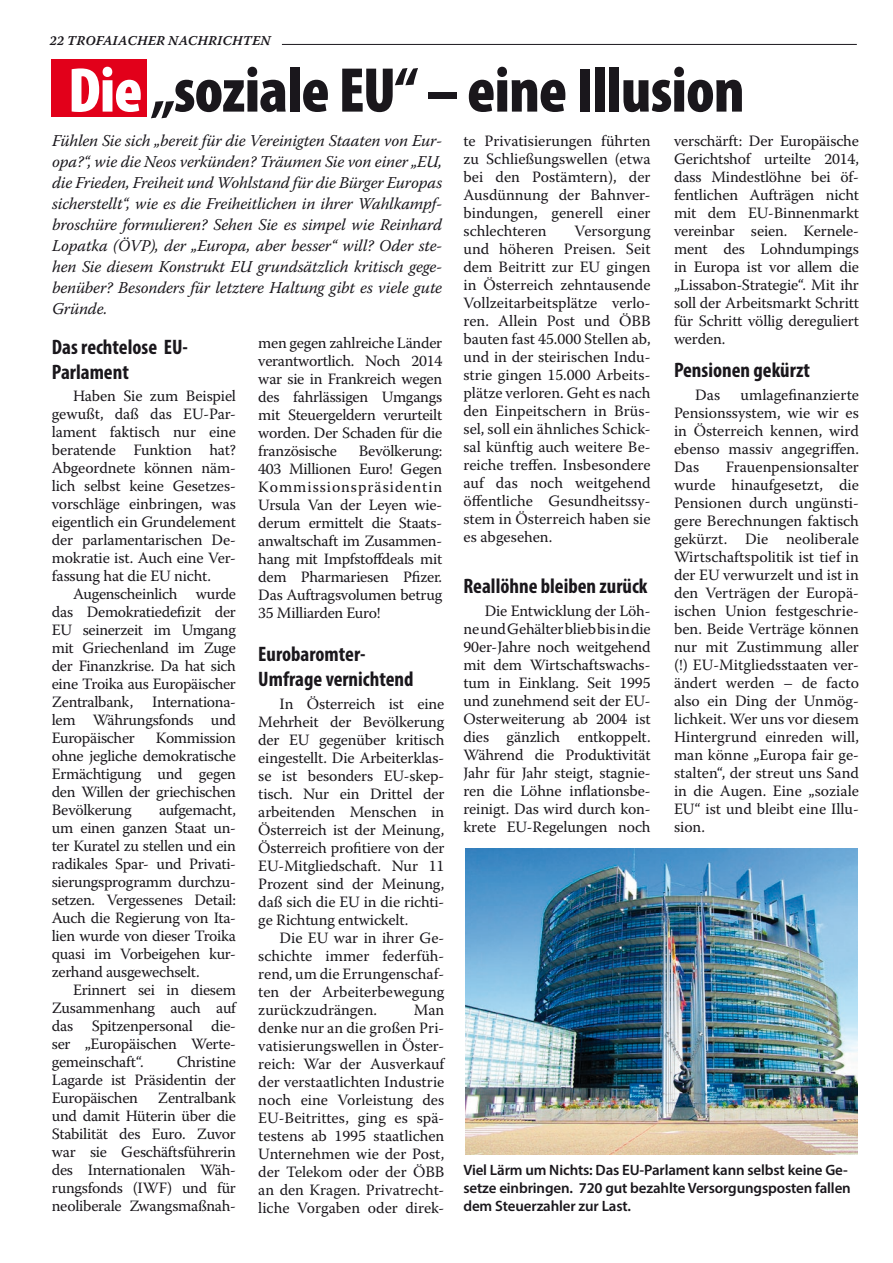
<style>
.page{position:relative;width:893px;height:1263px;background:#fff}
.page>*{position:absolute;margin:0;border:0;box-sizing:border-box;transform-origin:0 0}
.Titel_2{font:900 condensed 63.75px "Myriad Pro";letter-spacing:-.015em;color:#1a171c}
.zwitit{font:700 condensed 21px/25.2px "Myriad Pro";color:#1a171c}
.vorspann{font:italic 16.5px/21px "Warnock Pro";letter-spacing:-.01em;color:#1a171c;text-align:justify}
.swt-twxt{font:15.75px/18px "Warnock Pro";letter-spacing:-.01em;color:#1a171c;text-align:justify}
.Bildtext{font:600 15px/18px "Myriad Pro";letter-spacing:-.01em;color:#1a171c}
.t1{font:13.5px "Warnock Pro Semibold It Capt";letter-spacing:.01em;color:#1a171c}
.s1{color:#fff}
</style>
<div class="page">
<hr style="left:282px;top:44px;width:575px;height:1px;background:#1a171c">
<div style="left:51px;top:60px;width:96px;height:57px;background:#e2001a"></div>
<img style="left:466px;top:848px;width:391px;height:306px">
<p class="t1" style="left:50px;top:32px;width:222px">22 TROFAIACHER NACHRICHTEN</p>
<p class="Titel_2" style="left:68px;top:50px;width:678px"><span class="s1">Die</span> „soziale EU“ – eine Illusion</p>
<p class="vorspann" style="left:52px;top:130px;width:392px">Fühlen Sie sich „bereit für die Vereinigten Staaten von Eur&shy;opa?“, wie die Neos verkünden? Träumen Sie von einer „EU, die Frieden, Freiheit und Wohlstand für die Bürger Europas sicherstellt“, wie es die Freiheitlichen in ihrer Wahlkampf&shy;broschüre formulieren? Sehen Sie es simpel wie Reinhard Lopatka (ÖVP), der „Europa, aber besser“ will? Oder ste&shy;hen Sie diesem Konstrukt EU grundsätzlich kritisch gege&shy;benüber? Besonders für letztere Haltung gibt es viele gute Gründe.</p>
<p class="zwitit" style="left:52px;top:334px;width:138px">Das rechtelose EU-<br>Parlament</p>
<p class="swt-twxt" style="left:52px;top:387px;width:186px;text-indent:21px">Haben Sie zum Beispiel gewußt, daß das EU-Par&shy;lament faktisch nur eine beratende Funktion hat?<br>Abgeordnete können näm&shy;lich selbst keine Gesetzes&shy;vorschläge einbringen, was eigentlich ein Grundelement der parlamentarischen De&shy;mokratie ist. Auch eine Ver&shy;fassung hat die EU nicht.</p>
<p class="swt-twxt" style="left:52px;top:585px;width:186px;text-indent:21px">Augenscheinlich wurde das Demokratiedefizit der EU seinerzeit im Umgang mit Griechenland im Zuge der Finanzkrise. Da hat sich eine Troika aus Europäischer Zentralbank, Internationa&shy;lem Währungsfonds und Europäischer</p>
<p class="swt-twxt" style="left:258px;top:333px;width:185px">men gegen zahlreiche Länder verantwortlich. Noch 2014 war sie in Frankreich wegen des fahrlässigen Umgangs mit Steuergeldern verurteilt worden. Der Schaden für die französische</p>
<p class="swt-twxt" style="left:258px;top:441px;width:185px;text-indent:100px">Bevölkerung:<br>403 Millionen Euro! Gegen Kommissionspräsidentin Ursula Van der Leyen wie&shy;derum ermittelt die Staats&shy;anwaltschaft im Zusammen&shy;hang mit Impfstoffdeals mit dem Pharmariesen Pfizer.<br>Das Auftragsvolumen betrug 35 Milliarden Euro!</p>
<p class="zwitit" style="left:258px;top:641px;width:157px">Eurobaromter-<br>Umfrage vernichtend</p>
<p class="swt-twxt" style="left:258px;top:694px;width:188px;text-indent:21px">In Österreich ist eine Mehrheit der Bevölkerung der EU gegenüber kritisch eingestellt. Die Arbeiterklas&shy;se ist besonders EU-skep&shy;tisch. Nur ein Drittel der arbeitenden Menschen in Österreich ist der Meinung, Österreich profitiere von der EU-Mitgliedschaft. Nur 11<br>Prozent sind der Meinung, daß sich die EU in die richti&shy;ge Richtung entwickelt.</p>
<p class="swt-twxt" style="left:258px;top:928px;width:188px;text-indent:21px">Die EU war in ihrer Ge&shy;schichte immer federfüh&shy;rend, um die Errungenschaf&shy;ten der Arbeiterbewegung zurückzudrängen.</p>
<p class="swt-twxt" style="left:52px;top:729px;width:186px;text-indent:104px">Kommission ohne jegliche demokratische Ermächtigung und gegen den Willen der griechischen Bevölkerung</p>
<p class="swt-twxt" style="left:52px;top:801px;width:186px;text-indent:107px">aufgemacht, um einen ganzen Staat un&shy;ter Kuratel zu stellen und ein radikales Spar- und Privati&shy;sierungsprogramm durchzu&shy;setzen. Vergessenes Detail:<br>Auch die Regierung von Ita&shy;lien wurde von dieser Troika quasi im Vorbeigehen kur&shy;zerhand ausgewechselt.</p>
<p class="swt-twxt" style="left:52px;top:981px;width:186px;text-indent:21px">Erinnert sei in diesem Zusammenhang auch auf das Spitzenpersonal die&shy;ser „Europäischen Werte&shy;gemeinschaft“.</p>
<p class="swt-twxt" style="left:258px;top:1000px;width:188px;text-indent:155px">Man denke nur an die großen Pri&shy;vatisierungswellen in Öster&shy;reich: War der Ausverkauf der verstaatlichten Industrie noch eine Vorleistung des EU-Beitrittes, ging es spä&shy;testens ab 1995 staatlichen Unternehmen wie der Post, der Telekom oder der ÖBB an den Kragen. Privatrecht&shy;liche Vorgaben oder direk-</p>
<p class="swt-twxt" style="left:52px;top:1053px;width:186px;text-indent:125px">Christine Lagarde ist Präsidentin der Europäischen</p>
<p class="swt-twxt" style="left:52px;top:1089px;width:186px;text-indent:106px">Zentralbank und damit Hüterin über die Stabilität des Euro. Zuvor war sie Geschäftsführerin des Internationalen Wäh&shy;rungsfonds (IWF) und für neoliberale Zwangsmaßnah-</p>
<p class="swt-twxt" style="left:463px;top:131px;width:189px">te Privatisierungen führten zu Schließungswellen (etwa bei den Postämtern), der Ausdünnung der Bahnver&shy;bindungen, generell einer schlechteren</p>
<p class="swt-twxt" style="left:463px;top:221px;width:189px;text-indent:111px">Versorgung und höheren Preisen. Seit dem Beitritt zur EU gingen in Österreich zehntausende Vollzeitarbeitsplätze verlo&shy;ren. Allein Post und ÖBB bauten fast 45.000 Stellen ab, und in der steirischen Indu&shy;strie gingen 15.000 Arbeits&shy;plätze verloren. Geht es nach den Einpeitschern in Brüs&shy;sel, soll ein ähnliches Schick&shy;sal künftig auch weitere Be&shy;reiche treffen. Insbesondere auf das noch weitgehend öffentliche Gesundheitssy&shy;stem in Österreich haben sie es abgesehen.</p>
<p class="zwitit" style="left:463px;top:573px;width:186px">Reallöhne bleiben zurück</p>
<p class="swt-twxt" style="left:463px;top:601px;width:189px;text-indent:21px">Die Entwicklung der Löh&shy;ne und Gehälter blieb bis in die 90er-Jahre noch weitgehend mit dem Wirtschaftswachs&shy;tum in Einklang. Seit 1995 und zunehmend seit der EU-Osterweiterung ab 2004 ist dies gänzlich entkoppelt.<br>Während die Produktivität Jahr für Jahr steigt, stagnie&shy;ren die Löhne inflationsbe&shy;reinigt. Das wird durch kon&shy;krete EU-Regelungen noch</p>
<p class="swt-twxt" style="left:674px;top:131px;width:186px">verschärft: Der Europäische Gerichtshof urteilte 2014, dass Mindestlöhne bei öf&shy;fentlichen Aufträgen nicht mit dem EU-Binnenmarkt vereinbar seien. Kernele&shy;ment des Lohndumpings in Europa ist vor allem die „Lissabon-Strategie“. Mit ihr soll der Arbeitsmarkt Schritt für Schritt völlig dereguliert werden.</p>
<p class="zwitit" style="left:674px;top:357px;width:137px">Pensionen gekürzt</p>
<p class="swt-twxt" style="left:695px;top:385px;width:27px">Das</p>
<p class="swt-twxt" style="left:674px;top:385px;width:186px;text-indent:67px">umlagefinanzierte Pensionssystem, wie wir es in Österreich kennen, wird ebenso massiv angegriffen.<br>Das</p>
<p class="swt-twxt" style="left:674px;top:457px;width:186px;text-indent:52px">Frauenpensionsalter wurde hinaufgesetzt, die Pensionen durch ungünsti&shy;gere Berechnungen faktisch gekürzt. Die neoliberale Wirtschaftspolitik ist tief in der EU verwurzelt und ist in den Verträgen der Europä&shy;ischen Union festgeschrie&shy;ben. Beide Verträge können nur mit Zustimmung aller (!) EU-Mitgliedsstaaten ver&shy;ändert werden – de facto also ein Ding der Unmög&shy;lichkeit. Wer uns vor diesem Hintergrund einreden will, man könne „Europa fair ge&shy;stalten“, der streut uns Sand in die Augen. Eine „soziale EU“ ist und bleibt eine Illu&shy;sion.</p>
<p class="Bildtext" style="left:463px;top:1161px;width:389px">Viel Lärm um Nichts: Das EU-Parlament kann selbst keine Ge&shy;setze einbringen. 720 gut bezahlte Versorgungsposten fallen dem Steuerzahler zur Last.</p>
</div>
